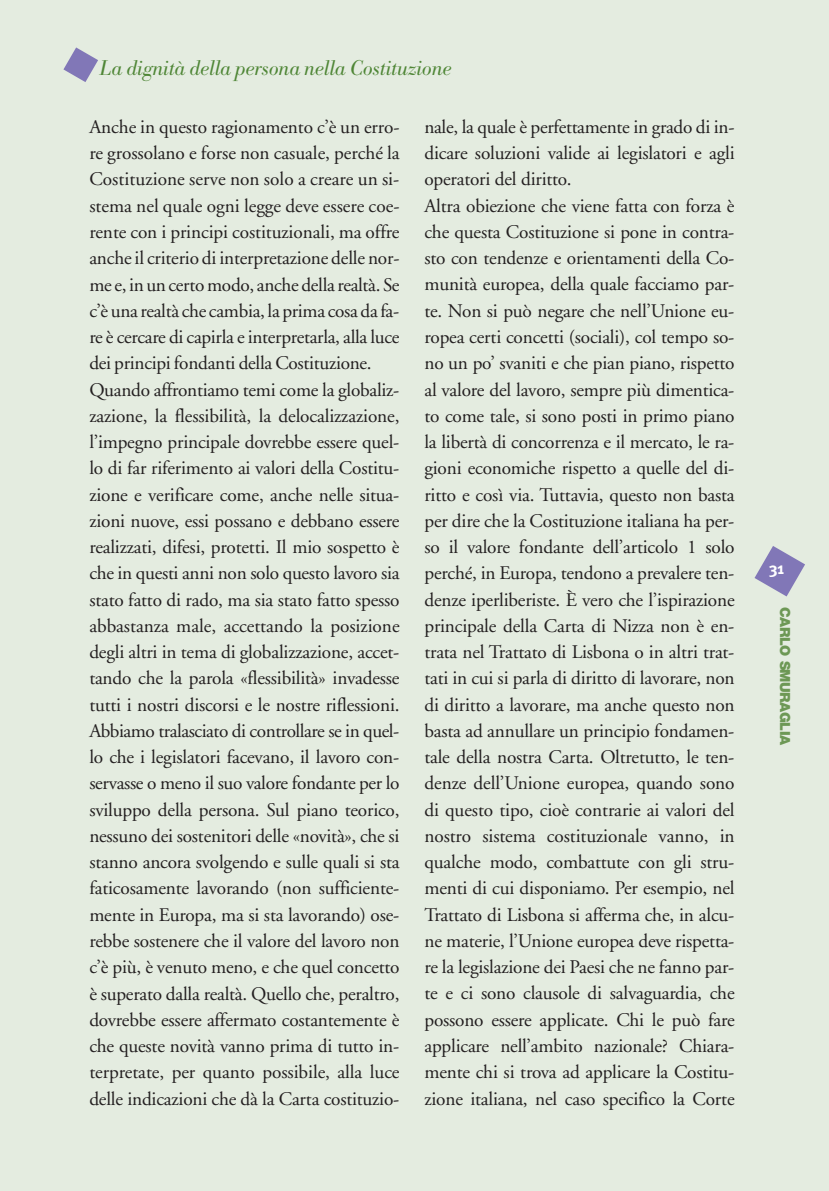
<style>
.page{position:relative;width:829px;height:1191px;background:#fff}
.page>*{position:absolute;margin:0;border:0;box-sizing:border-box;transform-origin:0 0}
.t1{font:italic 300 21px "Bodoni BE";letter-spacing:-.01em;color:#4f8636}
.t2{font:19.25px/26.2px "Adobe Garamond";letter-spacing:-.01em;color:#231f20}
.t3{font:19.25px "R Meta Bold Caps";color:#fff}
.t4{font:900 14px "Helvetica Neue LT Std";letter-spacing:-.035em;color:#6d9855}
</style>
<div class="page">
<div style="left:0;top:0;width:828px;height:1191px;background:#e4ece0"></div>
<svg style="left:754px;top:546px;width:51px;height:50px"></svg>
<svg style="left:63px;top:47px;width:35px;height:35px"></svg>
<p class="t1" style="left:99px;top:59px;width:353px">La dignità della persona nella Costituzione</p>
<p class="t2" style="left:89px;top:115px;width:312px">Anche in questo ragionamento c’è un erro&shy;re grossolano e forse non casuale, perché la Costituzione serve non solo a creare un si&shy;stema nel quale ogni legge deve essere coe&shy;rente con i principi costituzionali, ma offre anche il criterio di interpretazione delle nor&shy;me e, in un certo modo, anche della real tà. Se c’è una real tà che cambia, la prima cosa da fa&shy;re è cercare di capirla e interpretarla, alla luce dei principi fondanti della Costituzione.<br>Quando affrontiamo temi come la globaliz&shy;zazione, la flessibilità, la delocalizzazione, l’impegno principale dovrebbe essere quel&shy;lo di far riferimento ai valori della Costitu&shy;zione e verificare come, anche nelle situa&shy;zioni nuove, essi possano e debbano essere realizzati, difesi, protetti. Il mio sospetto è che in questi anni non solo questo lavoro sia stato fatto di rado, ma sia stato fatto spesso abbastanza male, accettando la posizione degli altri in tema di globalizzazione, accet&shy;tando che la parola «flessibilità» invadesse tutti i nostri discorsi e le nostre riflessioni.<br>Abbiamo tralasciato di controllare se in quel&shy;lo che i legislatori facevano, il lavoro con&shy;servasse o meno il suo valore fondante per lo sviluppo della persona. Sul piano teorico, nessuno dei sostenitori delle «novità», che si stanno ancora svolgendo e sulle quali si sta faticosamente lavorando (non sufficiente&shy;mente in Europa, ma si sta lavorando) ose&shy;rebbe sostenere che il valore del lavoro non c’è più, è venuto meno, e che quel concetto è superato dalla realtà. Quello che, peraltro, dovrebbe essere affermato costantemente è che queste novità vanno prima di tutto in&shy;terpretate, per quanto possibile, alla luce delle indicazioni che dà la Carta costituzio-</p>
<p class="t2" style="left:424px;top:115px;width:312px">nale, la quale è perfettamente in grado di in&shy;dicare soluzioni valide ai legislatori e agli operatori del diritto.<br>Altra obiezione che viene fatta con forza è che questa Costituzione si pone in contra&shy;sto con tendenze e orientamenti della Co&shy;munità europea, della quale facciamo par&shy;te. Non si può negare che nell’Unione eu&shy;ropea certi concetti (sociali), col tempo so&shy;no un po’ svaniti e che pian piano, rispetto al valore del lavoro, sempre più dimentica&shy;to come tale, si sono posti in primo piano la libertà di concorrenza e il mercato, le ra&shy;gioni economiche rispetto a quelle del di&shy;ritto e così via. Tuttavia, questo non basta per dire che la Costituzione italiana ha per&shy;so il valore fondante dell’articolo 1 solo perché, in Europa, tendono a prevalere ten&shy;denze iperliberiste. È vero che l’ispirazione principale della Carta di Nizza non è en&shy;trata nel Trattato di Lisbona o in altri trat&shy;tati in cui si parla di diritto di lavorare, non di diritto a lavorare, ma anche questo non basta ad annullare un principio fondamen&shy;tale della nostra Carta. Oltretutto, le ten&shy;denze dell’Unione europea, quando sono di questo tipo, cioè contrarie ai valori del nostro sistema costituzionale vanno, in qualche modo, combattute con gli stru&shy;menti di cui disponiamo. Per esempio, nel Trattato di Lisbona si afferma che, in alcu&shy;ne materie, l’Unione europea deve rispetta&shy;re la legislazione dei Paesi che ne fanno par&shy;te e ci sono clausole di salvaguardia, che possono essere applicate. Chi le può fare applicare nell’ambito nazionale? Chiara&shy;mente chi si trova ad applicare la Costitu&shy;zione italiana, nel caso specifico la Corte</p>
<p class="t3" style="left:769px;top:556px;width:16px">31</p>
<p class="t4" style="left:789px;top:607px;width:139px;rotate:90deg">CARLO SMURAGLIA</p>
</div>
